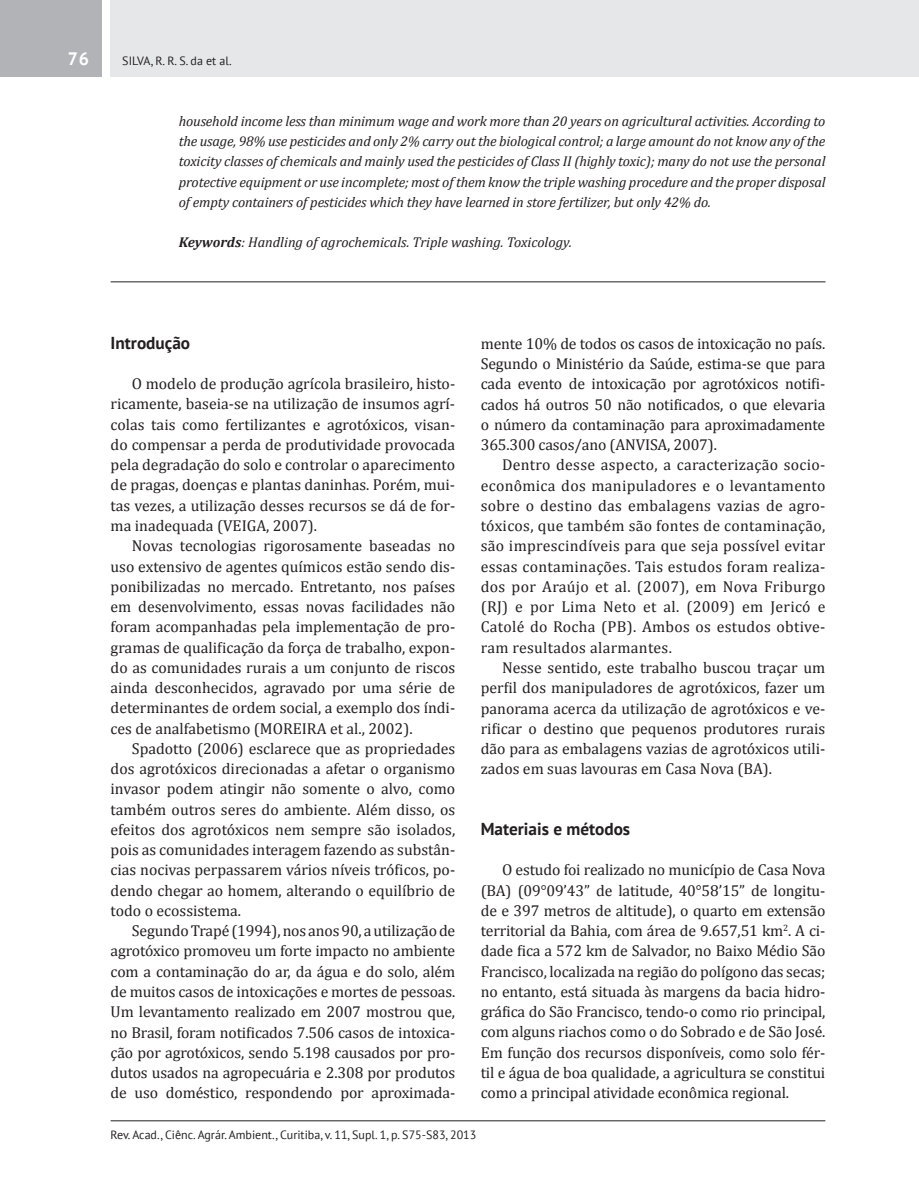
<style>
.page{position:relative;width:919px;height:1191px;background:#fff}
.page>*{position:absolute;margin:0;border:0;box-sizing:border-box;transform-origin:0 0}
.t1{font:700 18px "PT Sans";color:#fff}
.t2{font:700 17.25px "PT Sans";color:#231f20}
.t3{font:15.75px/20.2px "Cambria";color:#231f20;text-align:justify}
.t4{font:italic 14.25px/20.2px "Cambria";letter-spacing:-.01em;color:#231f20;text-align:justify}
.t5{font:12px "PT Sans";color:#231f20}
.s1{font-style:normal;font-size:9px;color:#fff}
.s2{font-weight:700}
</style>
<div class="page">
<div style="left:111px;top:0;width:807px;height:77px;background:#e6e7e9"></div>
<div style="left:0;top:0;width:102px;height:77px;background:#b2b3b7"></div>
<hr style="left:111px;top:1120px;width:714px;height:1px;background:#231f20">
<hr style="left:111px;top:281px;width:714px;height:1px;background:#231f20">
<p class="t1" style="left:67px;top:47px;width:23px">76</p>
<p class="t5" style="left:122px;top:53px;width:111px">SILVA, R. R. S. da et al.</p>
<p class="t4" style="left:179px;top:110px;width:648px">household income less than minimum wage and work more than 20 years on agricultural activities. According to the usage, 98% use pesticides and only 2% carry out the biological control; a large amount do not know any of the toxicity classes of chemicals and mainly used the pesticides of Class II (highly toxic); many do not use the personal protective equipment or use incomplete; most of them know the triple washing procedure and the proper disposal of empty containers of pesticides which they have learned in store fertilizer, but only 42% do.<span class="s1">]</span></p>
<p class="t4" style="left:179px;top:232px;width:394px"><span class="s2">Keywords</span>: Handling of agrochemicals. Triple washing. Toxicology.</p>
<p class="t2" style="left:111px;top:331px;width:81px">Introdução</p>
<p class="t3" style="left:111px;top:373px;width:346px;text-indent:21px">O modelo de produção agrícola brasileiro, histo&shy;ricamente, baseia-se na utilização de insumos agrí&shy;colas tais como fertilizantes e agrotóxicos, visan&shy;do compensar a perda de produtividade provocada pela degradação do solo e controlar o aparecimento de pragas, doenças e plantas daninhas. Porém, mui&shy;tas vezes, a utilização desses recursos se dá de for&shy;ma inadequada (VEIGA, 2007).</p>
<p class="t3" style="left:111px;top:535px;width:346px;text-indent:21px">Novas tecnologias rigorosamente baseadas no uso extensivo de agentes químicos estão sendo dis&shy;ponibilizadas no mercado. Entretanto, nos países em desenvolvimento, essas novas facilidades não foram acompanhadas pela implementação de pro&shy;gramas de qualificação da força de trabalho, expon&shy;do as comunidades rurais a um conjunto de riscos ainda desconhecidos, agravado por uma série de determinantes de ordem social, a exemplo dos índi&shy;ces de analfabetismo (MOREIRA et al., 2002).</p>
<p class="t3" style="left:111px;top:738px;width:346px;text-indent:21px">Spadotto (2006) esclarece que as propriedades dos agrotóxicos direcionadas a afetar o organismo invasor podem atingir não somente o alvo, como também outros seres do ambiente. Além disso, os efeitos dos agrotóxicos nem sempre são isolados, pois as comunidades interagem fazendo as substân&shy;cias nocivas perpassarem vários níveis tróficos, po&shy;dendo chegar ao homem, alterando o equilíbrio de todo o ecossistema.</p>
<p class="t3" style="left:111px;top:920px;width:346px;text-indent:21px">Segundo Trapé (1994), nos anos 90, a utilização de agrotóxico promoveu um forte impacto no ambiente com a contaminação do ar, da água e do solo, além de muitos casos de intoxicações e mortes de pessoas.<br>Um levantamento realizado em 2007 mostrou que, no Brasil, foram notificados 7.506 casos de intoxica&shy;ção por agrotóxicos, sendo 5.198 causados por pro&shy;dutos usados na agropecuária e 2.308 por produtos de uso doméstico, respondendo por aproximada-</p>
<p class="t3" style="left:480px;top:333px;width:346px">mente 10% de todos os casos de intoxicação no país.<br>Segundo o Ministério da Saúde, estima-se que para cada evento de intoxicação por agrotóxicos notifi&shy;cados há outros 50 não notificados, o que elevaria o número da contaminação para aproximadamente 365.300 casos/ano (ANVISA, 2007).</p>
<p class="t3" style="left:480px;top:455px;width:346px;text-indent:21px">Dentro desse aspecto, a caracterização socio&shy;econômica dos manipuladores e o levantamento sobre o destino das embalagens vazias de agro&shy;tóxicos, que também são fontes de contaminação, são imprescindíveis para que seja possível evitar essas contaminações. Tais estudos foram realiza&shy;dos por Araújo et al. (2007), em Nova Friburgo (RJ) e por Lima Neto et al. (2009) em Jericó e Catolé do Rocha (PB). Ambos os estudos obtive&shy;ram resultados alarmantes.</p>
<p class="t3" style="left:480px;top:657px;width:346px;text-indent:21px">Nesse sentido, este trabalho buscou traçar um perfil dos manipuladores de agrotóxicos, fazer um panorama acerca da utilização de agrotóxicos e ve&shy;rificar o destino que pequenos produtores rurais dão para as embalagens vazias de agrotóxicos utili&shy;zados em suas lavouras em Casa Nova (BA).</p>
<p class="t2" style="left:480px;top:817px;width:151px">Materiais e métodos</p>
<p class="t3" style="left:480px;top:859px;width:346px;text-indent:21px">O estudo foi realizado no município de Casa Nova (BA) (09°09’43” de latitude, 40°58’15” de longitu&shy;de e 397 metros de altitude), o quarto em extensão territorial da Bahia, com área de 9.657,51 km<sup>2</sup>. A ci&shy;dade fica a 572 km de Salvador, no Baixo Médio São Francisco, localizada na região do polígono das secas; no entanto, está situada às margens da bacia hidro&shy;gráfica do São Francisco, tendo-o como rio principal, com alguns riachos como o do Sobrado e de São José.<br>Em função dos recursos disponíveis, como solo fér&shy;til e água de boa qualidade, a agricultura se constitui como a principal atividade econômica regional.</p>
<p class="t5" style="left:111px;top:1126px;width:367px">Rev. Acad., Ciênc. Agrár. Ambient., Curitiba, v. 11, Supl. 1, p. S75-S83, 2013</p>
</div>
